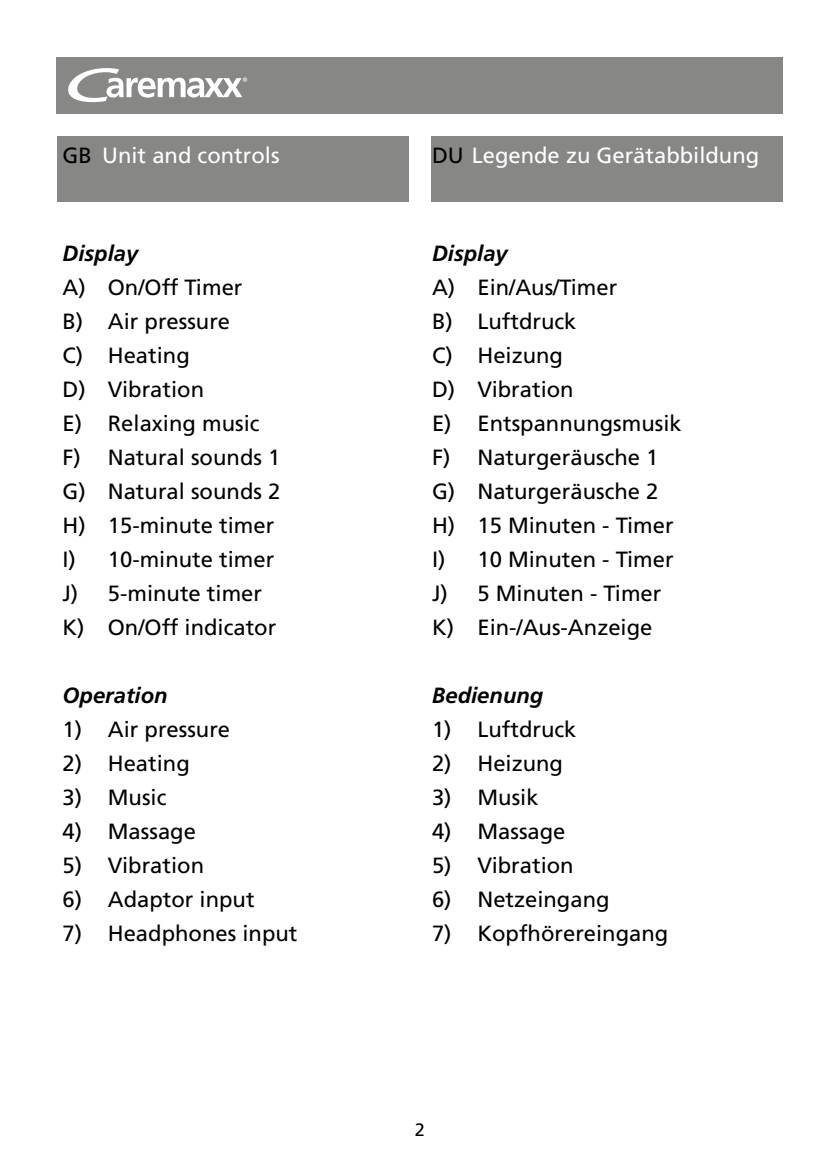
<style>
.page{position:relative;width:840px;height:1163px;background:#fff}
.page>*{position:absolute;margin:0;border:0;box-sizing:border-box;transform-origin:0 0}
.t1{font:22px/34px "Frutiger";color:#000}
.t2{font:22px "Frutiger";color:#fff}
.t3{font:italic 700 22px "Frutiger";color:#000}
.t4{font:18px "Frutiger";color:#000}
.s1{color:#000}
</style>
<div class="page">
<div style="left:57px;top:57px;width:725px;height:56px;background:#878786"></div>
<svg style="left:68px;top:68px;width:179px;height:34px"></svg>
<div style="left:57px;top:136px;width:351px;height:65px;background:#878786"></div>
<div style="left:431px;top:136px;width:351px;height:65px;background:#878786"></div>
<p class="t2" style="left:62px;top:142px;width:218px"><span class="s1">GB</span> Unit and controls</p>
<p class="t3" style="left:62px;top:240px;width:77px">Display</p>
<p class="t1" style="left:62px;top:270px;width:219px">A) On/Off Timer<br>B) Air pressure<br>C) Heating<br>D) Vibration<br>E) Relaxing music<br>F) Natural sounds 1<br>G) Natural sounds 2<br>H) 15-minute timer<br>I) 10-minute timer<br>J) 5-minute timer<br>K) On/Off indicator</p>
<p class="t3" style="left:62px;top:682px;width:107px">Operation</p>
<p class="t1" style="left:62px;top:712px;width:169px">1) Air pressure</p>
<p class="t1" style="left:62px;top:746px;width:129px">2) Heating</p>
<p class="t1" style="left:62px;top:780px;width:106px">3) Music</p>
<p class="t1" style="left:62px;top:814px;width:135px">4) Massage</p>
<p class="t1" style="left:62px;top:848px;width:143px">5) Vibration</p>
<p class="t1" style="left:62px;top:882px;width:194px">6) Adaptor input</p>
<p class="t1" style="left:62px;top:916px;width:236px">7) Headphones input</p>
<p class="t2" style="left:432px;top:142px;width:328px"><span class="s1">DU</span> Legende zu Gerätabbildung</p>
<p class="t3" style="left:432px;top:240px;width:77px">Display</p>
<p class="t1" style="left:432px;top:270px;width:251px">A) Ein/Aus/Timer<br>B) Luftdruck<br>C) Heizung<br>D) Vibration<br>E) Entspannungsmusik<br>F) Naturgeräusche 1<br>G) Naturgeräusche 2<br>H) 15 Minuten - Timer<br>I) 10 Minuten - Timer<br>J) 5 Minuten - Timer<br>K) Ein-/Aus-Anzeige</p>
<p class="t3" style="left:432px;top:682px;width:113px">Bedienung</p>
<p class="t1" style="left:432px;top:711px;width:146px">1) Luftdruck</p>
<p class="t1" style="left:432px;top:745px;width:132px">2) Heizung</p>
<p class="t1" style="left:432px;top:779px;width:108px">3) Musik</p>
<p class="t1" style="left:432px;top:813px;width:135px">4) Massage</p>
<p class="t1" style="left:432px;top:847px;width:143px">5) Vibration</p>
<p class="t1" style="left:432px;top:881px;width:179px">6) Netzeingang</p>
<p class="t1" style="left:432px;top:915px;width:238px">7) Kopfhörereingang</p>
<p class="t4" style="left:414px;top:1119px;width:12px">2</p>
</div>
